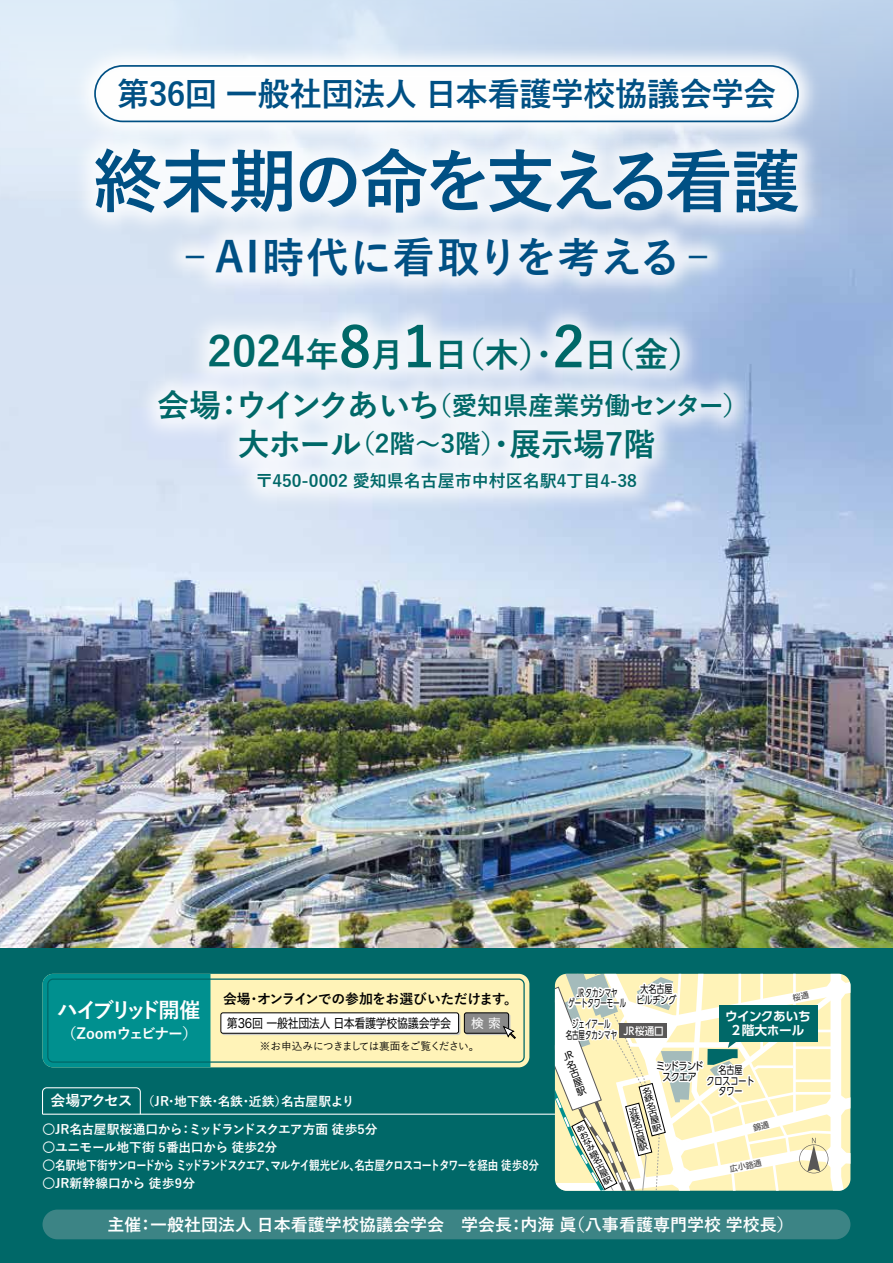
<style>
.page{position:relative;width:893px;height:1263px;background:#fff}
.page>*{position:absolute;margin:0;border:0;box-sizing:border-box;transform-origin:0 0}
.t1{font:700 69.15px "Yu Gothic";letter-spacing:-.075em;color:#005084}
.t2{font:700 42.45px "Yu Gothic";letter-spacing:.01em;color:#005084}
.t3{font:700 42.45px "Yu Gothic";color:#006868}
.t4{font:700 34.05px "Yu Gothic";color:#006868}
.t5{font:700 32.55px "Yu Gothic";letter-spacing:-.02em;color:#005084}
.t6{font:700 31.95px "Yu Gothic";letter-spacing:-.035em;color:#006868}
.t7{font:700 31.95px "Yu Gothic";letter-spacing:-.065em;color:#006868}
.t8{font:700 25.5px "Yu Gothic";color:#006868}
.t9{font:700 21.3px "Yu Gothic";letter-spacing:-.185em;color:#fff}
.t10{font:700 16.95px "Yu Gothic";color:#fff}
.t11{font:700 16.95px "Yu Gothic";color:#006868}
.t12{font:700 14.85px "Yu Gothic";letter-spacing:-.06em;color:#fff}
.t13{font:700 14.85px "Yu Gothic";letter-spacing:-.09em;color:#fff}
.t14{font:700 13.8px "Yu Gothic";letter-spacing:-.04em;color:#000}
.t15{font:700 12.75px/18px "Yu Gothic";letter-spacing:-.035em;color:#fff}
.t16{font:700 12.75px/27.6px "Yu Gothic";letter-spacing:-.015em;color:#fff}
.t17{font:12.75px "Hira Kaku Std W4";letter-spacing:-.025em;color:#000;scale:.86 1}
.t18{font:700 12.75px "Yu Gothic";letter-spacing:.005em;color:#fff}
.t19{font:700 12.75px "Yu Gothic";letter-spacing:-.035em;color:#fff;scale:.83 1}
.t20{font:12.75px "Hira Kaku Std W4";color:#fff}
.t21{font:700 12.6px/14.1px "UD Shin Go Pro De";letter-spacing:-.02em;color:#fff;text-align:center}
.t22{font:10.65px/10.6px "UD Shin Go Pro";color:#000;text-align:center;scale:.6 1}
.t23{font:500 10.65px "Yu Gothic";letter-spacing:-.055em;color:#000}
.t24{font:10.65px/10.6px "UD Shin Go Pro";color:#000;text-align:center;scale:.75 1}
.t25{font:10.65px/10.6px "UD Shin Go Pro";letter-spacing:-.09em;color:#000;text-align:center;scale:.85 1}
.t26{font:500 10.65px "UD Shin Go Pro";color:#fff;scale:.9 1}
.t27{font:9.3px/9.3px "UD Shin Go Pro";color:#000}
.t28{font:500 7.95px "UD Shin Go Pro";color:#595757}
.t29{font:7.65px/7.6px "UD Shin Go Pro";color:#000;text-align:justify;scale:1.22 1}
.t30{font:7.2px/7.2px "UD Shin Go Pro";color:#000;text-align:justify;scale:1.29 1}
.s1{font-size:55.35px}
.s2{font-size:31.95px}
.s3{font-family:"Koz Go Pr 6 N";font-weight:400}
</style>
<div class="page">
<img style="left:0;top:0;width:893px;height:948px">
<div style="left:0;top:948px;width:893px;height:315px;background:#006868"></div>
<svg style="left:42px;top:1087px;width:99px;height:28px"></svg>
<hr style="left:43px;top:1114px;width:565px;height:1px;background:#fff">
<div style="left:43px;top:974px;width:486px;height:93px;background:#fff3b8;border-radius:11px"></div>
<div style="left:43px;top:974px;width:167px;height:93px;background:#00908f"></div>
<div style="left:222px;top:1014px;width:238px;height:21px;border:1px solid #c9caca;border-radius:2px"></div>
<div style="left:221px;top:1013px;width:238px;height:20px;background:#fff;border-radius:2px"></div>
<div style="left:221px;top:1012px;width:238px;height:21px;border:1px solid #000;border-radius:2px"></div>
<div style="left:465px;top:1014px;width:45px;height:21px;border:1px solid #c9caca;border-radius:2px"></div>
<div style="left:464px;top:1013px;width:45px;height:20px;background:#898989;border-radius:2px"></div>
<div style="left:464px;top:1012px;width:45px;height:21px;border:1px solid #000;border-radius:2px"></div>
<svg style="left:502px;top:1025px;width:14px;height:14px"></svg>
<div style="left:43px;top:1209px;width:807px;height:30px;background:#3c8485;border-radius:15px"></div>
<img style="left:29px;top:82px;width:835px;height:268px">
<img style="left:32px;top:3px;width:828px;height:181px">
<div style="left:94px;top:65px;width:705px;height:57px;border:2px solid #005084;border-radius:28px"></div>
<img style="left:95px;top:256px;width:703px;height:299px">
<svg style="left:555px;top:974px;width:295px;height:217px;background:#e4e6c9"></svg>
<h3 class="t5" style="left:117px;top:76px;width:660px">第36回一般社団法人日本看護学校協議会学会</h3>
<h1 class="t1" style="left:93px;top:143px;width:709px">終末期の命を支える看護</h1>
<h2 class="t2" style="left:184px;top:233px;width:526px">- AI時代に看取りを考える -</h2>
<h3 class="t4" style="left:305px;top:335px;width:258px">年 （日<span class="s1">1</span>月<span class="s1">8</span> 木）・</h3>
<h3 class="t4" style="left:553px;top:335px;width:151px">（日<span class="s1">2</span> 金 (</h3>
<h2 class="t3" style="left:208px;top:328px;width:99px">2024</h2>
<h3 class="t7" style="left:157px;top:388px;width:285px">会場ウインクあいち</h3>
<h3 class="t8" style="left:426px;top:391px;width:324px">（愛知県産業労働センター(</h3>
<h3 class="t6" style="left:213px;top:388px;width:33px">：</h3>
<h3 class="t6" style="left:509px;top:426px;width:147px">展示場階7</h3>
<h3 class="t6" style="left:238px;top:426px;width:125px">大ホール</h3>
<h3 class="t11" style="left:256px;top:471px;width:383px">〒450-0002 愛知県名古屋市中村区名駅4丁目4-38</h3>
<h3 class="t8" style="left:349px;top:429px;width:169px">（階2 ～階3 ）<span class="s2">・</span></h3>
<h3 class="t9" style="left:57px;top:998px;width:145px">ハイブリッド開催</h3>
<p class="t12" style="left:62px;top:1025px;width:137px">（Zoomウェビナー(</p>
<p class="t14" style="left:257px;top:991px;width:262px">オンラインでの参加をお選びいただけます。</p>
<p class="t14" style="left:223px;top:991px;width:29px">会場</p>
<p class="t14" style="left:247px;top:991px;width:15px">・</p>
<p class="t20" style="left:471px;top:1013px;width:31px">検索</p>
<p class="t17" style="left:227px;top:1013px;width:262px">第36回一般社団法人日本看護学校協議会学会</p>
<p class="t23" style="left:260px;top:1036px;width:221px">※お申込みにつきましては裏面をご覧ください。</p>
<p class="t13" style="left:50px;top:1092px;width:84px">会場アクセス</p>
<p class="t16" style="left:189px;top:1088px;width:190px;text-indent:-146px">　　　　　　　　 （JR･地下鉄･名鉄･近鉄）<br>ミッドランドスクエア方面徒歩分5</p>
<p class="t15" style="left:281px;top:1092px;width:75px">名古屋駅より</p>
<p class="t15" style="left:43px;top:1120px;width:498px"><span class="s3">〇</span>JR名古屋駅桜通口から<br><span class="s3">〇</span>ユニモール地下街 5番出口から徒歩分2<br><span class="s3">〇</span>名駅地下街サンロードからミッドランドスクエアマルケイ観光ビル名古屋クロスコートタワーを経由徒歩分8</p>
<p class="t19" style="left:350px;top:1158px;width:14px">、</p>
<p class="t15" style="left:179px;top:1120px;width:14px">：</p>
<p class="t19" style="left:266px;top:1158px;width:14px">、</p>
<p class="t18" style="left:43px;top:1176px;width:154px"><span class="s3">〇</span>JR新幹線口から徒歩 分9</p>
<p class="t24" style="left:636px;top:983px;width:55px">大名古屋ビルヂング</p>
<p class="t22" style="left:568px;top:987px;width:98px">JR タカシマヤ<br>ゲートタワーモール</p>
<p class="t22" style="left:566px;top:1018px;width:87px">ジェイアール<br>名古屋タカシマヤ</p>
<p class="t26" style="left:623px;top:1022px;width:47px">JR桜通口</p>
<p class="t21" style="left:725px;top:1009px;width:87px">ウインクあいち<br>2階大ホール</p>
<p class="t27" style="left:561px;top:1053px;width:12px;rotate:-21deg">JR名古屋駅</p>
<p class="t30" style="left:574px;top:1127px;width:5px;rotate:-28deg">あおなみ線名古屋駅</p>
<p class="t25" style="left:656px;top:1061px;width:57px">ミッドランドスクエア</p>
<p class="t24" style="left:706px;top:1064px;width:66px">名古屋<br>クロスコートタワー</p>
<p class="t29" style="left:641px;top:1088px;width:5px;rotate:-15deg">名鉄名古屋駅</p>
<p class="t29" style="left:628px;top:1108px;width:5px;rotate:-15deg">近鉄名古屋駅</p>
<p class="t28" style="left:729px;top:1162px;width:34px;rotate:-11deg">広小路通</p>
<h3 class="t10" style="left:521px;top:1215px;width:275px">内海 （眞八事看護専門学校学校長(</h3>
<h3 class="t10" style="left:108px;top:1215px;width:36px">主催</h3>
<h3 class="t10" style="left:150px;top:1215px;width:364px">一般社団法人日本看護学校協議会学会　学会長</h3>
<h3 class="t10" style="left:137px;top:1215px;width:19px">：</h3>
<h3 class="t10" style="left:508px;top:1215px;width:19px">：</h3>
</div>
